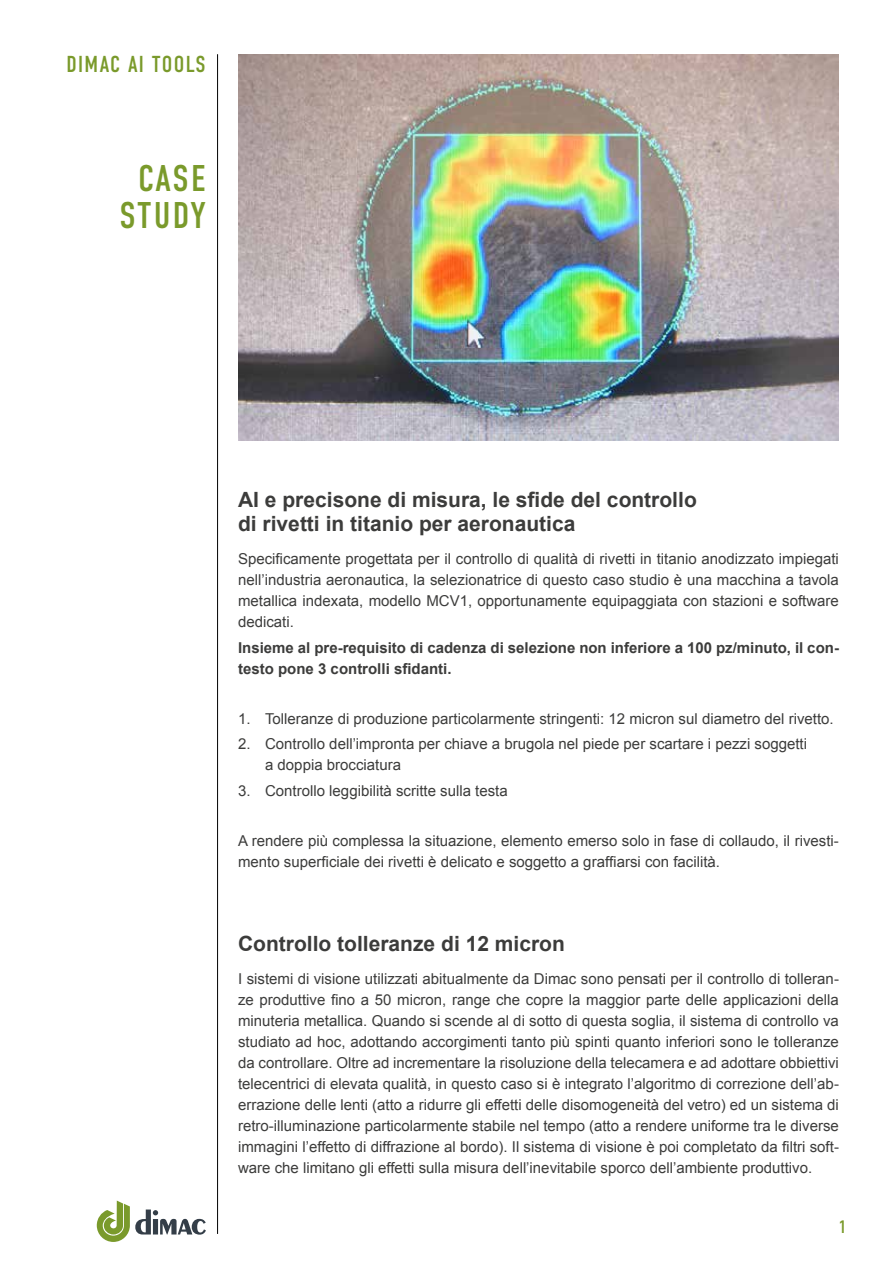
<style>
.page{position:relative;width:893px;height:1263px;background:#fff}
.page>*{position:absolute;margin:0;border:0;box-sizing:border-box;transform-origin:0 0}
.t1{font:37.2px/36.6px "DIN Condensed";letter-spacing:.045em;color:#7a9a2b;text-align:center}
.t2{font:23.1px "DIN Condensed";letter-spacing:.06em;color:#7a9a2b}
.t3{font:700 21px/24px "Arial";color:#3c3c3b}
.t4{font:18px "DIN Condensed";color:#7a9a2b}
.t5{font:15px/21px "Arial";color:#3c3c3b;text-align:justify}
.t6{font:700 15px/21px "Arial";color:#3c3c3b}
</style>
<div class="page">
<hr style="left:217px;top:54px;width:1px;height:1180px;background:#000">
<svg style="left:97px;top:1200px;width:109px;height:42px"></svg>
<img style="left:238px;top:54px;width:601px;height:387px">
<h2 class="t2" style="left:66px;top:51px;width:141px">DIMAC AI TOOLS</h2>
<h1 class="t1" style="left:119px;top:161px;width:88px">CASE<br>STUDY</h1>
<h3 class="t3" style="left:238px;top:488px;width:460px">AI e precisone di misura, le sfide del controllo di rivetti in titanio per aeronautica</h3>
<p class="t5" style="left:238px;top:549px;width:602px">Specificamente progettata per il controllo di qualità di rivetti in titanio anodizzato impiegati nell’industria aeronautica, la selezionatrice di questo caso studio è una macchina a tavola metallica indexata, modello MCV1, opportunamente equipaggiata con stazioni e software dedicati.</p>
<p class="t6" style="left:238px;top:637px;width:602px">Insieme al pre-requisito di cadenza di selezione non inferiore a 100 pz/minuto, il con&shy;testo pone 3 controlli sfidanti.</p>
<p class="t5" style="left:238px;top:709px;width:597px">1. Tolleranze di produzione particolarmente stringenti: 12 micron sul diametro del rivetto.</p>
<p class="t5" style="left:265px;top:734px;width:543px;text-indent:-27px">2. Controllo dell’impronta per chiave a brugola nel piede per scartare i pezzi soggetti a doppia brocciatura</p>
<p class="t5" style="left:238px;top:780px;width:271px">3. Controllo leggibilità scritte sulla testa</p>
<p class="t5" style="left:238px;top:830px;width:602px">A rendere più complessa la situazione, elemento emerso solo in fase di collaudo, il rivesti&shy;mento superficiale dei rivetti è delicato e soggetto a graffiarsi con facilità.</p>
<h3 class="t3" style="left:238px;top:932px;width:328px">Controllo tolleranze di 12 micron</h3>
<p class="t5" style="left:238px;top:969px;width:602px">I sistemi di visione utilizzati abitualmente da Dimac sono pensati per il controllo di tolleran&shy;ze produttive fino a 50 micron, range che copre la maggior parte delle applicazioni della minuteria metallica. Quando si scende al di sotto di questa soglia, il sistema di controllo va studiato ad hoc, adottando accorgimenti tanto più spinti quanto inferiori sono le tolleranze da controllare. Oltre ad incrementare la risoluzione della telecamera e ad adottare obbiettivi telecentrici di elevata qualità, in questo caso si è integrato l’algoritmo di correzione dell’ab&shy;errazione delle lenti (atto a ridurre gli effetti delle disomogeneità del vetro) ed un sistema di retro-illuminazione particolarmente stabile nel tempo (atto a rendere uniforme tra le diverse immagini l’effetto di diffrazione al bordo). Il sistema di visione è poi completato da filtri soft&shy;ware che limitano gli effetti sulla misura dell’inevitabile sporco dell’ambiente produttivo.</p>
<p class="t4" style="left:839px;top:1217px;width:9px">1</p>
</div>
